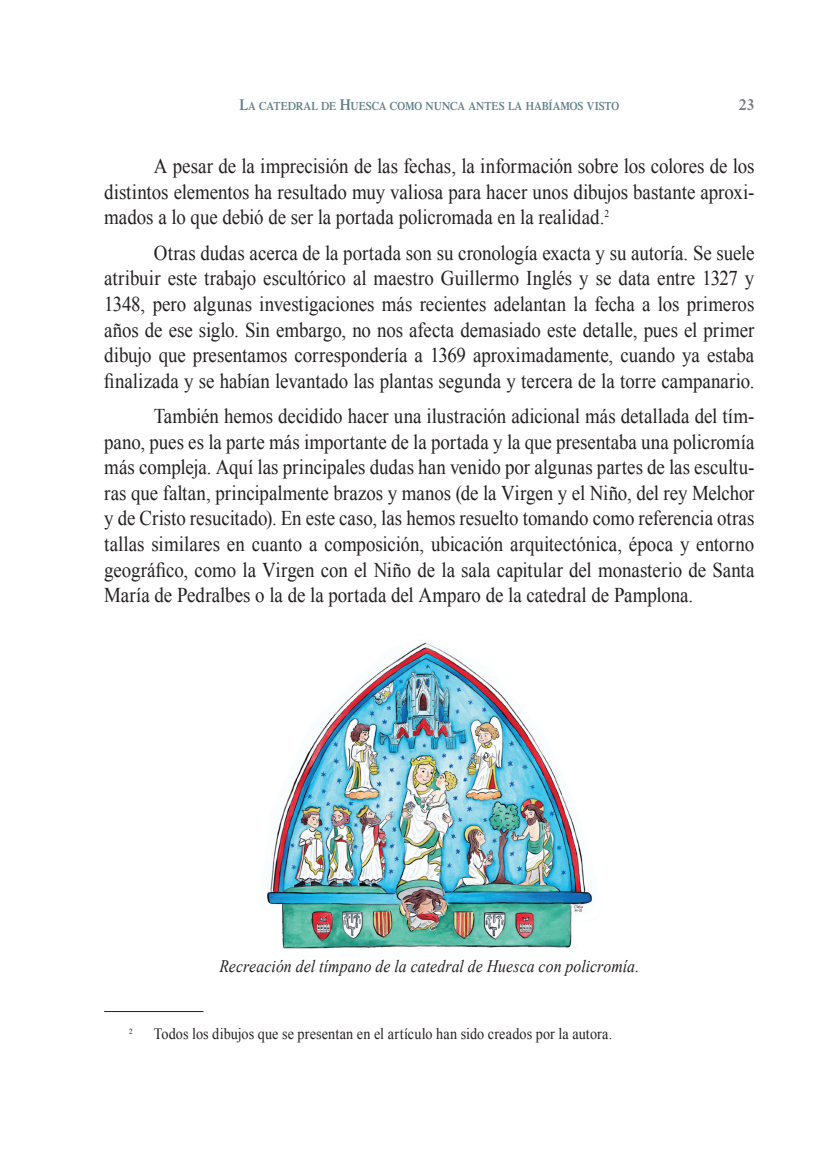
<style>
.page{position:relative;width:834px;height:1166px;background:#fff}
.page>*{position:absolute;margin:0;border:0;box-sizing:border-box;transform-origin:0 0}
.t1{font:21px/25.6px "Times New Roman";color:#231f20;text-align:justify;scale:.9 1}
.t2{font:italic 17.5px "Times New Roman";letter-spacing:.005em;color:#231f20;scale:.9 1}
.t3{font:15.75px "Times New Roman";letter-spacing:.01em;color:#231f20;scale:.9 1}
.t4{font:600 15.75px "Times LT Std";color:#76787b}
.t5{font:600 11.9px "Times LT Std";letter-spacing:-.005em;color:#607e8b;scale:.9 1}
.t6{font:7.88px "Times New Roman";color:#231f20;scale:.9 1}
.s1{font-size:15.75px}
</style>
<div class="page">
<hr style="left:104px;top:1011px;width:99px;height:1px;background:#231f20">
<img style="left:267px;top:642px;width:325px;height:307px">
<p class="t5" style="left:239px;top:99px;width:423px"><span class="s1">L</span>A CATEDRAL DE <span class="s1">H</span>UESCA COMO NUNCA ANTES LA HABÍAMOS VISTO</p>
<p class="t4" style="left:738px;top:95px;width:17px">23</p>
<p class="t1" style="left:104px;top:153px;width:724px;text-indent:50px">A pesar de la imprecisión de las fechas, la información sobre los colores de los distintos elementos ha resultado muy valiosa para hacer unos dibujos bastante aproxi&shy;mados a lo que debió de ser la portada policromada en la realidad.<sup>2</sup></p>
<p class="t1" style="left:104px;top:240px;width:724px;text-indent:50px">Otras dudas acerca de la portada son su cronología exacta y su autoría. Se suele atribuir este trabajo escultórico al maestro Guillermo Inglés y se data entre 1327 y 1348, pero algunas investigaciones más recientes adelantan la fecha a los primeros años de ese siglo. Sin embargo, no nos afecta demasiado este detalle, pues el primer dibujo que presentamos correspondería a 1369 aproximadamente, cuando ya estaba finalizada y se habían levantado las plantas segunda y tercera de la torre campanario.</p>
<p class="t1" style="left:104px;top:403px;width:724px;text-indent:50px">También hemos decidido hacer una ilustración adicional más detallada del tím&shy;pano, pues es la parte más importante de la portada y la que presentaba una policromía más compleja. Aquí las principales dudas han venido por algunas partes de las escultu&shy;ras que faltan, principalmente brazos y manos (de la Virgen y el Niño, del rey Melchor y de Cristo resucitado). En este caso, las hemos resuelto tomando como referencia otras tallas similares en cuanto a composición, ubicación arquitectónica, época y entorno geográfico, como la Virgen con el Niño de la sala capitular del monasterio de Santa María de Pedralbes o la de la portada del Amparo de la catedral de Pamplona.</p>
<p class="t2" style="left:219px;top:954px;width:468px">Recreación del tímpano de la catedral de Huesca con policromía.</p>
<p class="t6" style="left:129px;top:1026px;width:5px">2</p>
<p class="t3" style="left:154px;top:1023px;width:510px">Todos los dibujos que se presentan en el artículo han sido creados por la autora.</p>
</div>
